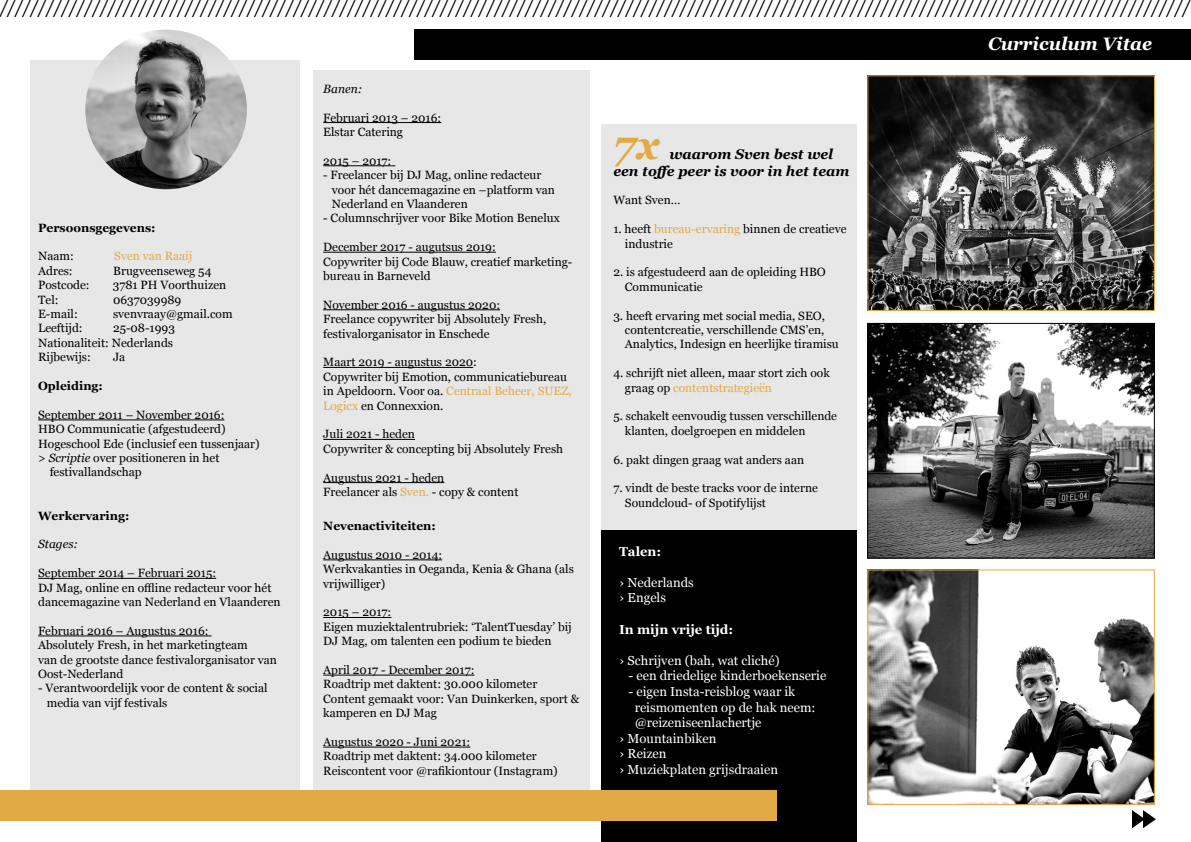
<style>
.page{position:relative;width:1191px;height:842px;background:#fff}
.page>*{position:absolute;margin:0;border:0;box-sizing:border-box;transform-origin:0 0}
.t1{font:italic 700 40px "Georgia";color:#e2aa44}
.t2{font:italic 24px "Minion Pro";color:#000}
.t3{font:italic 700 18px "Georgia";color:#fff}
.t4{font:italic 700 14px/16.8px "Georgia";color:#000}
.t5{font:13px/15.6px "Georgia";color:#fff}
.t6{font:700 13px "Georgia";color:#fff}
.t7{font:12px/14.4px "Georgia";color:#000}
.t8{font:700 12px "Georgia";color:#000}
.t9{font:italic 12px "Georgia";color:#000}
.t10{font:12px "Georgia";color:#e2aa44}
.s1{font-style:italic}
.s2{color:#e2aa44}
</style>
<div class="page">
<div style="left:30px;top:60px;width:270px;height:744px;background:#e7e7e7"></div>
<div style="left:313px;top:71px;width:276px;height:719px;background:#e7e7e7"></div>
<div style="left:601px;top:124px;width:256px;height:423px;background:#e7e7e7"></div>
<img style="left:1132px;top:810px;width:23px;height:18px">
<img style="left:85px;top:30px;width:162px;height:159px">
<div style="left:414px;top:30px;width:777px;height:30px;background:#000"></div>
<div style="left:601px;top:530px;width:256px;height:312px;background:#000"></div>
<hr style="left:38px;top:419px;width:186px;height:1px;background:#000">
<hr style="left:38px;top:578px;width:178px;height:1px;background:#000">
<hr style="left:38px;top:635px;width:173px;height:1px;background:#000">
<hr style="left:323px;top:559px;width:119px;height:1px;background:#000">
<hr style="left:323px;top:617px;width:68px;height:1px;background:#000">
<hr style="left:323px;top:675px;width:151px;height:1px;background:#000">
<hr style="left:323px;top:747px;width:147px;height:1px;background:#000">
<hr style="left:323px;top:122px;width:118px;height:1px;background:#000">
<hr style="left:323px;top:165px;width:68px;height:1px;background:#000">
<hr style="left:323px;top:252px;width:173px;height:1px;background:#000">
<hr style="left:323px;top:309px;width:177px;height:1px;background:#000">
<hr style="left:323px;top:367px;width:150px;height:1px;background:#000">
<hr style="left:323px;top:439px;width:92px;height:1px;background:#000">
<hr style="left:323px;top:482px;width:121px;height:1px;background:#000">
<div style="left:0;top:790px;width:777px;height:30px;background:#e2aa44"></div>
<img style="left:869px;top:325px;width:283px;height:231px">
<div style="left:867px;top:323px;width:287px;height:235px;border:1px solid #000"></div>
<img style="left:869px;top:77px;width:284px;height:232px">
<div style="left:867px;top:75px;width:288px;height:236px;border:1px solid #e2aa44"></div>
<img style="left:869px;top:571px;width:283px;height:232px">
<div style="left:867px;top:569px;width:287px;height:236px;border:1px solid #e2aa44"></div>
<h2 class="t2" style="left:-1px;top:-8px;width:1192px">//////////////////////////////////////////////////////////////////////////////////////////////////////////////////////////////////////////////////////////</h2>
<p class="t8" style="left:38px;top:220px;width:119px">Persoonsgegevens:</p>
<p class="t7" style="left:38px;top:249px;width:37px">Naam:</p>
<p class="t10" style="left:114px;top:249px;width:80px">Sven van Raaij</p>
<p class="t7" style="left:38px;top:264px;width:36px">Adres:</p>
<p class="t7" style="left:113px;top:264px;width:100px">Brugveenseweg 54</p>
<p class="t7" style="left:38px;top:278px;width:53px">Postcode:</p>
<p class="t7" style="left:113px;top:278px;width:115px">3781 PH Voorthuizen</p>
<p class="t7" style="left:38px;top:293px;width:22px">Tel:</p>
<p class="t7" style="left:113px;top:293px;width:70px">0637039989</p>
<p class="t7" style="left:38px;top:307px;width:41px">E-mail:</p>
<p class="t7" style="left:113px;top:307px;width:121px">svenvraay@gmail.com</p>
<p class="t7" style="left:38px;top:321px;width:46px">Leeftijd:</p>
<p class="t7" style="left:38px;top:321px;width:138px;text-indent:75px">25-08-1993<br>Nationaliteit: Nederlands<br>Rijbewijs:</p>
<p class="t7" style="left:113px;top:350px;width:14px">Ja</p>
<p class="t8" style="left:38px;top:378px;width:66px">Opleiding:</p>
<p class="t7" style="left:38px;top:408px;width:188px">September 2011 – November 2016:</p>
<p class="t7" style="left:38px;top:422px;width:189px">HBO Communicatie (afgestudeerd)</p>
<p class="t7" style="left:38px;top:437px;width:223px">Hogeschool Ede (inclusief een tussenjaar)</p>
<p class="t7" style="left:38px;top:451px;width:183px">&gt; <span class="s1">Scriptie</span> over positioneren in het</p>
<p class="t7" style="left:50px;top:465px;width:93px">festivallandschap</p>
<p class="t8" style="left:38px;top:508px;width:93px">Werkervaring:</p>
<p class="t9" style="left:38px;top:537px;width:42px">Stages:</p>
<p class="t7" style="left:38px;top:566px;width:244px">September 2014 – Februari 2015:<br>DJ Mag, online en offline redacteur voor hét dancemagazine van Nederland en Vlaanderen</p>
<p class="t7" style="left:38px;top:624px;width:240px">Februari 2016 – Augustus 2016:<br>Absolutely Fresh, in het marketingteam<br>van de grootste dance festivalorganisator van Oost-Nederland</p>
<p class="t7" style="left:47px;top:681px;width:222px;text-indent:-9px">- Verantwoordelijk voor de content &amp; social media van vijf festivals</p>
<p class="t9" style="left:323px;top:81px;width:41px">Banen:</p>
<p class="t7" style="left:323px;top:110px;width:120px">Februari 2013 – 2016:<br>Elstar Catering</p>
<p class="t7" style="left:323px;top:154px;width:70px">2015 – 2017:</p>
<p class="t7" style="left:332px;top:168px;width:225px;text-indent:-9px">- Freelancer bij DJ Mag, online redacteur voor hét dancemagazine en –platform van<br>Nederland en Vlaanderen</p>
<p class="t7" style="left:323px;top:211px;width:238px">- Columnschrijver voor Bike Motion Benelux</p>
<p class="t7" style="left:323px;top:240px;width:251px">December 2017 - augutsus 2019:<br>Copywriter bij Code Blauw, creatief marketing&shy;bureau in Barneveld</p>
<p class="t7" style="left:323px;top:298px;width:224px">November 2016 - augustus 2020:<br>Freelance copywriter bij Absolutely Fresh, festivalorganisator in Enschede</p>
<p class="t7" style="left:323px;top:355px;width:250px">Maart 2019 - augustus 2020:<br>Copywriter bij Emotion, communicatiebureau in Apeldoorn. Voor oa. <span class="s2">Centraal Beheer, SUEZ, Logicx</span> en Connexxion.</p>
<p class="t7" style="left:323px;top:427px;width:241px">Juli 2021 - heden<br>Copywriter &amp; concepting bij Absolutely Fresh</p>
<p class="t7" style="left:323px;top:470px;width:197px">Augustus 2021 - heden<br>Freelancer als <span class="s2">Sven.</span> - copy &amp; content</p>
<p class="t8" style="left:323px;top:518px;width:114px">Nevenactiviteiten:</p>
<p class="t7" style="left:323px;top:548px;width:252px">Augustus 2010 - 2014:<br>Werkvakanties in Oeganda, Kenia &amp; Ghana (als vrijwilliger)</p>
<p class="t7" style="left:323px;top:605px;width:250px">2015 – 2017:<br>Eigen muziektalentrubriek: ‘TalentTuesday’ bij<br>DJ Mag, om talenten een podium te bieden</p>
<p class="t7" style="left:323px;top:663px;width:257px">April 2017 - December 2017:<br>Roadtrip met daktent: 30.000 kilometer<br>Content gemaakt voor: Van Duinkerken, sport &amp; kamperen en DJ Mag</p>
<p class="t7" style="left:323px;top:735px;width:236px">Augustus 2020 - Juni 2021:<br>Roadtrip met daktent: 34.000 kilometer<br>Reiscontent voor @rafikiontour (Instagram)</p>
<h1 class="t1" style="left:613px;top:119px;width:47px">7x</h1>
<p class="t4" style="left:613px;top:145px;width:238px;text-indent:56px">waarom Sven best wel een toffe peer is voor in het team</p>
<p class="t7" style="left:613px;top:193px;width:69px">Want Sven…</p>
<p class="t7" style="left:625px;top:222px;width:223px;text-indent:-12px">1. heeft <span class="s2">bureau-ervaring</span> binnen de creatieve industrie</p>
<p class="t7" style="left:625px;top:265px;width:202px;text-indent:-12px">2. is afgestudeerd aan de opleiding HBO<br>Communicatie</p>
<p class="t7" style="left:625px;top:308px;width:215px;text-indent:-12px">3. heeft ervaring met social media, SEO, contentcreatie, verschillende CMS’en,<br>Analytics, Indesign en heerlijke tiramisu</p>
<p class="t7" style="left:625px;top:366px;width:206px;text-indent:-12px">4. schrijft niet alleen, maar stort zich ook graag op <span class="s2">contentstrategieën</span></p>
<p class="t7" style="left:625px;top:409px;width:214px;text-indent:-12px">5. schakelt eenvoudig tussen verschillende klanten, doelgroepen en middelen</p>
<p class="t7" style="left:613px;top:452px;width:192px">6. pakt dingen graag wat anders aan</p>
<p class="t7" style="left:625px;top:481px;width:194px;text-indent:-12px">7. vindt de beste tracks voor de interne<br>Soundcloud- of Spotifylijst</p>
<p class="t6" style="left:619px;top:543px;width:44px">Talen:</p>
<p class="t5" style="left:619px;top:575px;width:76px">› Nederlands › Engels</p>
<p class="t6" style="left:619px;top:621px;width:116px">In mijn vrije tijd:</p>
<p class="t5" style="left:619px;top:653px;width:162px">› Schrijven (bah, wat cliché)</p>
<p class="t5" style="left:628px;top:668px;width:199px">- een driedelige kinderboekenserie</p>
<p class="t5" style="left:628px;top:684px;width:168px">- eigen Insta-reisblog waar ik</p>
<p class="t5" style="left:634px;top:699px;width:182px">reismomenten op de hak neem:</p>
<p class="t5" style="left:634px;top:715px;width:128px">@reizeniseenlachertje</p>
<p class="t5" style="left:619px;top:731px;width:99px">› Mountainbiken</p>
<p class="t5" style="left:619px;top:746px;width:49px">› Reizen</p>
<p class="t5" style="left:619px;top:762px;width:160px">› Muziekplaten grijsdraaien</p>
<h3 class="t3" style="left:988px;top:32px;width:166px">Curriculum Vitae</h3>
</div>
